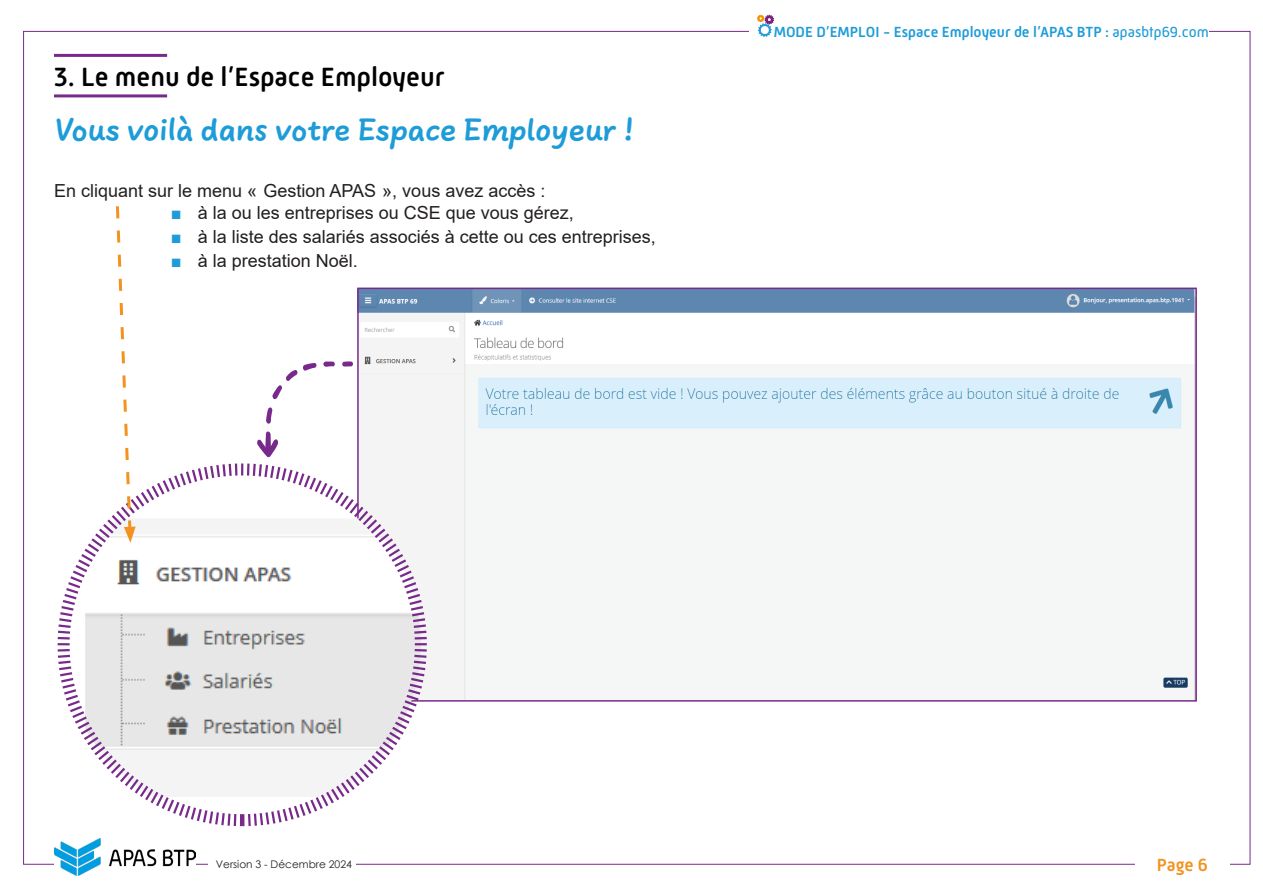
<style>
.page{position:relative;width:1263px;height:893px;background:#fff}
.page>*{position:absolute;margin:0;border:0;box-sizing:border-box;transform-origin:0 0}
.Infos_MAJ{font:700 34.5px "Uberhand Text Pro";color:#1d9cd8}
.Titre_partie{font:500 27px "Mic 32 New Rounded";color:#000}
.Texte{font:18px "Arial";color:#231f20}
.t1{font:500 18px "Mic 32 New Rounded";color:#f3921f}
.t2{font:500 15px "Mic 32 New";color:#1d9cd8}
.t3{font:10.5px "Century Gothic";color:#231f20}
.s1{color:#1d9cd8}
.s2{font-weight:400}
</style>
<div class="page">
<svg style="left:757px;top:15px;width:17px;height:22px"></svg>
<img style="left:54px;top:839px;width:142px;height:37px">
<img style="left:360px;top:291px;width:834px;height:408px">
<svg style="left:57px;top:461px;width:372px;height:366px"></svg>
<svg style="left:272px;top:363px;width:45px;height:36px"></svg>
<svg style="left:257px;top:431px;width:21px;height:27px"></svg>
<svg style="left:266px;top:407px;width:6px;height:17px"></svg>
<svg style="left:323px;top:361px;width:12px;height:6px"></svg>
<svg style="left:342px;top:361px;width:11px;height:6px"></svg>
<svg style="left:114px;top:206px;width:22px;height:337px"></svg>
<hr style="left:54px;top:54px;width:113px;height:3px;background:#782a8b">
<hr style="left:54px;top:94px;width:113px;height:3px;background:#782a8b">
<p class="Titre_partie" style="left:54px;top:61px;width:392px">3. Le menu de l’Espace Employeur</p>
<p class="Infos_MAJ" style="left:55px;top:105px;width:581px">Vous voilà dans votre Espace Employeur !</p>
<p class="Texte" style="left:54px;top:178px;width:493px">En cliquant sur le menu « Gestion APAS », vous avez accès :</p>
<p class="Texte" style="left:171px;top:201px;width:405px"><span class="s1">■</span> à la ou les entreprises ou CSE que vous gérez,</p>
<p class="Texte" style="left:171px;top:225px;width:487px"><span class="s1">■</span> à la liste des salariés associés à cette ou ces entreprises,</p>
<p class="Texte" style="left:171px;top:249px;width:189px"><span class="s1">■</span> à la prestation Noël.</p>
<p class="t2" style="left:774px;top:23px;width:437px">MODE D’EMPLOI - Espace Employeur de l’APAS BTP : <span class="s2">apasbtp69.com</span></p>
<p class="t3" style="left:216px;top:857px;width:138px">Version 3 - Décembre 2024</p>
<p class="t1" style="left:1157px;top:855px;width:53px">Page 6</p>
</div>
